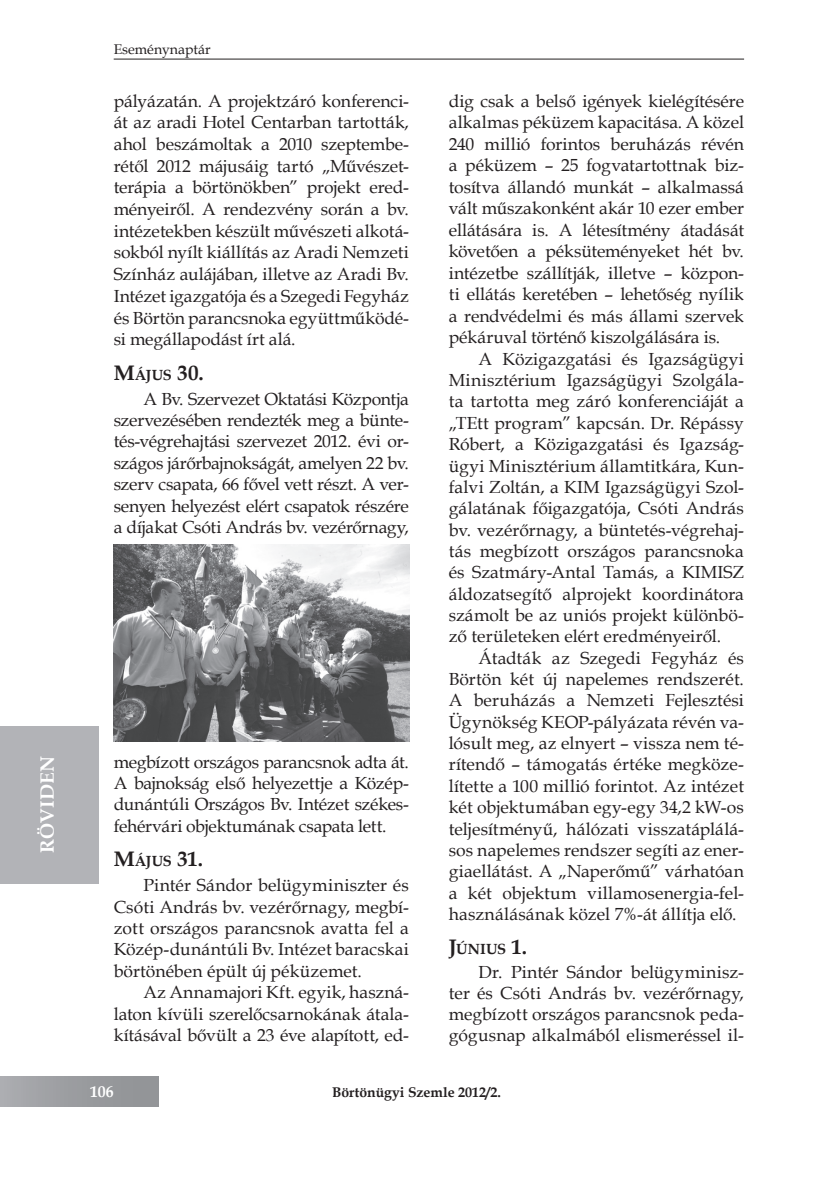
<style>
.page{position:relative;width:833px;height:1180px;background:#fff}
.page>*{position:absolute;margin:0;border:0;box-sizing:border-box;transform-origin:0 0}
.t1{font:700 21px "Book Antiqua";color:#231f20}
.t2{font:700 19.25px "Book Antiqua";color:#fff}
.t3{font:17.5px/21.3px "Book Antiqua";color:#231f20;text-align:justify}
.t4{font:700 15.75px "Book Antiqua";color:#fff}
.t5{font:700 14.7px "Book Antiqua";letter-spacing:.005em;color:#231f20}
.t6{font:700 14px "Book Antiqua";color:#231f20}
.t7{font:14px "Book Antiqua";color:#231f20}
.s1{font-size:14.7px}
.s2{font-size:21px}
</style>
<div class="page">
<div style="left:0;top:1076px;width:158px;height:30px;background:linear-gradient(to right,#a9aaae,#8f9194)"></div>
<div style="left:0;top:725px;width:99px;height:158px;background:#b2b3b7"></div>
<hr style="left:114px;top:59px;width:630px;height:1px;background:#231f20">
<img style="left:114px;top:544px;width:295px;height:197px">
<p class="t2" style="left:34px;top:852px;width:98px;rotate:-90deg">RÖVIDEN</p>
<p class="t7" style="left:114px;top:40px;width:98px">Eseménynaptár</p>
<p class="t3" style="left:114px;top:89px;width:297px">pályázatán. A projektzáró konferenci&shy;át az aradi Hotel Centarban tartották, ahol beszámoltak a 2010 szeptembe&shy;rétől 2012 májusáig tartó „Művészet&shy;terápia a börtönökben” projekt ered&shy;ményeiről. A rendezvény során a bv. intézetekben készült művészeti alkotá&shy;sokból nyílt kiállítás az Aradi Nemzeti Színház aulájában, illetve az Aradi Bv.<br>Intézet igazgatója és a Szegedi Fegyház és Börtön parancsnoka együttműködé&shy;si megállapodást írt alá.</p>
<p class="t1" style="left:114px;top:358px;width:92px">M<span class="s1">ÁJUS</span> 30.</p>
<p class="t3" style="left:114px;top:388px;width:297px;text-indent:30px">A Bv. Szervezet Oktatási Központja szervezésében rendezték meg a bünte&shy;tés-végrehajtási szervezet 2012. évi or&shy;szágos járőrbajnokságát, amelyen 22 bv. szerv csapata, 66 fővel vett részt. A ver&shy;senyen helyezést elért csapatok részére a díjakat Csóti András bv. vezérőrnagy,</p>
<p class="t3" style="left:114px;top:751px;width:297px">megbízott országos parancsnok adta át.<br>A bajnokság első helyezettje a Közép&shy;dunántúli Országos Bv. Intézet székes&shy;fehérvári objektumának csapata lett.</p>
<p class="t1" style="left:114px;top:845px;width:91px">M<span class="s1">ÁJUS</span> 31.</p>
<p class="t3" style="left:114px;top:874px;width:297px;text-indent:30px">Pintér Sándor belügyminiszter és Csóti András bv. vezérőrnagy, megbí&shy;zott országos parancsnok avatta fel a Közép-dunántúli Bv. Intézet baracskai börtönében épült új péküzemet.</p>
<p class="t3" style="left:114px;top:981px;width:297px;text-indent:30px">Az Annamajori Kft. egyik, haszná&shy;laton kívüli szerelőcsarnokának átala&shy;kításával bővült a 23 éve alapított, ed-</p>
<p class="t3" style="left:448px;top:89px;width:297px">dig csak a belső igények kielégítésére alkalmas péküzem kapacitása. A közel 240 millió forintos beruházás révén a péküzem – 25 fogvatartottnak biz&shy;tosítva állandó munkát – alkalmassá vált műszakonként akár 10 ezer ember ellátására is. A létesítmény átadását követően a péksüteményeket hét bv. intézetbe szállítják, illetve – közpon&shy;ti ellátás keretében – lehetőség nyílik a rendvédelmi és más állami szervek pékáruval történő kiszolgálására is.</p>
<p class="t3" style="left:448px;top:348px;width:297px;text-indent:30px">A Közigazgatási és Igazságügyi Minisztérium Igazságügyi Szolgála&shy;ta tartotta meg záró konferenciáját a „TEtt program” kapcsán. Dr. Répássy Róbert, a Közigazgatási és Igazság&shy;ügyi Minisztérium államtitkára, Kun&shy;falvi Zoltán, a KIM Igazságügyi Szol&shy;gálatának főigazgatója, Csóti András bv. vezérőrnagy, a büntetés-végrehaj&shy;tás megbízott országos parancsnoka és Szatmáry-Antal Tamás, a KIMISZ áldozatsegítő alprojekt koordinátora számolt be az uniós projekt különbö&shy;ző területeken elért eredményeiről.</p>
<p class="t3" style="left:448px;top:647px;width:297px;text-indent:30px">Átadták az Szegedi Fegyház és Börtön két új napelemes rendszerét.<br>A beruházás a Nemzeti Fejlesztési Ügynökség KEOP-pályázata révén va&shy;lósult meg, az elnyert – vissza nem té&shy;rítendő – támogatás értéke megköze&shy;lítette a 100 millió forintot. Az intézet két objektumában egy-egy 34,2 kW-os teljesítményű, hálózati visszatáplálá&shy;sos napelemes rendszer segíti az ener&shy;giaellátást. A „Naperőmű” várhatóan a két objektum villamosenergia-fel&shy;használásának közel 7%-át állítja elő.</p>
<p class="t5" style="left:448px;top:938px;width:80px"><span class="s2">J</span>ÚNIUS <span class="s2">1.</span></p>
<p class="t3" style="left:448px;top:961px;width:297px;text-indent:30px">Dr. Pintér Sándor belügyminisz&shy;ter és Csóti András bv. vezérőrnagy, megbízott országos parancsnok peda&shy;gógusnap alkalmából elismeréssel il-</p>
<p class="t4" style="left:90px;top:1081px;width:25px">106</p>
<p class="t6" style="left:332px;top:1082px;width:170px">Börtönügyi Szemle 2012/2.</p>
</div>
